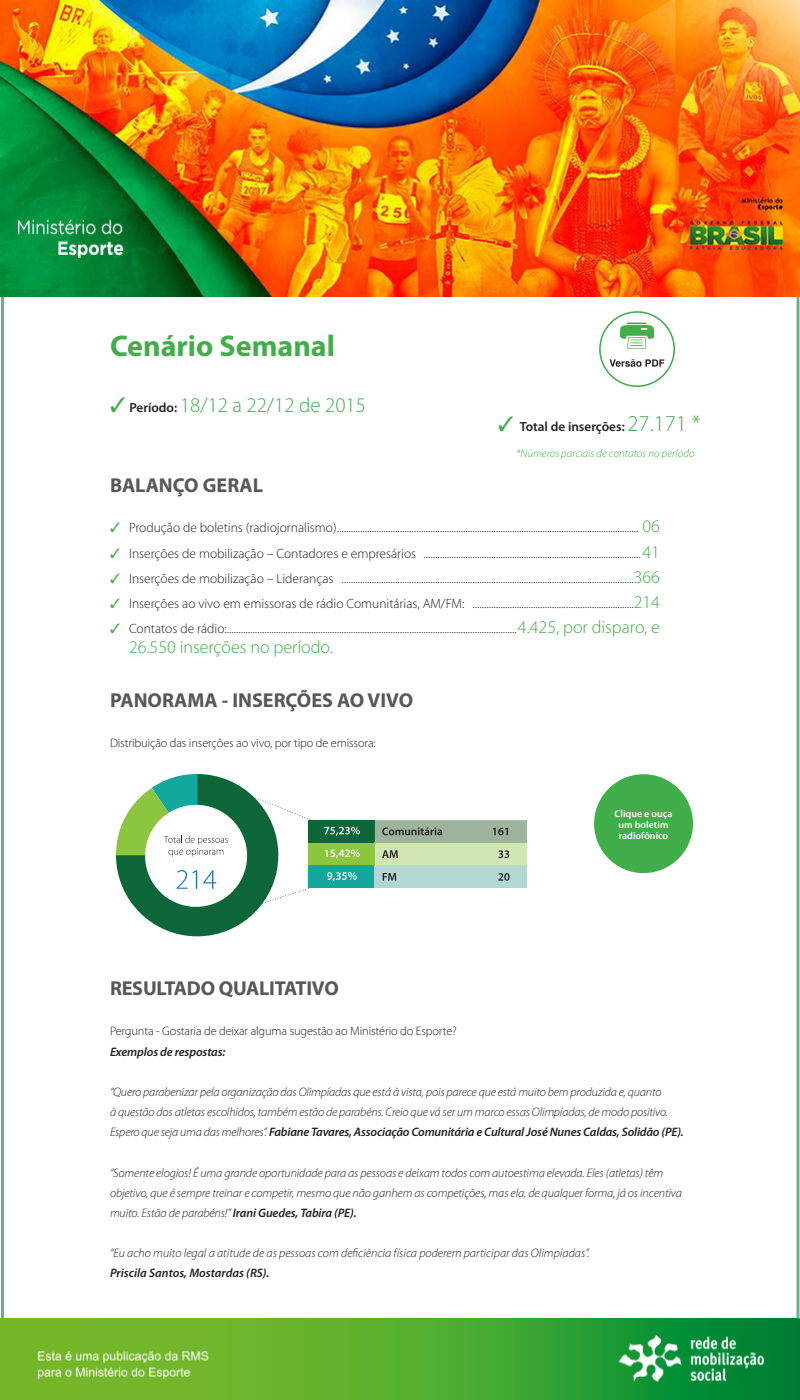
<style>
.page{position:relative;width:800px;height:1400px;background:#fff}
.page>*{position:absolute;margin:0;border:0;box-sizing:border-box;transform-origin:0 0}
.t1{font:700 30px "Myriad Pro";color:#40ae49}
.t2{font:300 20.8px "Myriad Pro";color:#40ae49}
.assinatura_depoiment{font:700 20.2px "Myriad Pro";letter-spacing:-.005em;color:#57585a}
.t3{font:300 17.9px "Myriad Pro";color:#40ae49}
.t4{font:300 13.4px "Myriad Pro";color:#231f20}
.t5{font:600 13.3px "Myriad Pro";color:#231f20}
.assinatura_depoiment-2{font:italic 300 12.3px/20.2px "Myriad Pro";letter-spacing:-.01em;color:#231f20}
.assinatura_depoiment-3{font:300 12.3px "Myriad Pro";letter-spacing:-.01em;color:#231f20}
.assinatura_depoiment-4{font:italic 600 12.3px "Myriad Pro";letter-spacing:-.01em;color:#231f20}
.t6{font:italic 300 11.2px "Myriad Pro";color:#40ae49}
.t7{font:600 10px/11px "Myriad Pro";color:#fff;text-align:center}
.s1{font-weight:600;font-size:13.3px;color:#231f20}
.s2{color:#40ae49}
.s3{font-weight:300;font-size:22.7px;color:#40ae49}
.s4{font-size:17.9px;color:#40ae49}
.s5{font-weight:600}
</style>
<div class="page">
<div style="left:594px;top:774px;width:99px;height:99px;background:#40ae49;border-radius:50%"></div>
<div style="left:599px;top:311px;width:76px;height:76px;border:2px solid #40ae49;border-radius:50%"></div>
<svg style="left:620px;top:322px;width:34px;height:27px"></svg>
<svg style="left:609px;top:359px;width:55px;height:8px"></svg>
<img style="left:0;top:0;width:800px;height:296px">
<img style="left:0;top:1318px;width:800px;height:82px">
<div style="left:116px;top:774px;width:162px;height:162px;background:#0c6638;border-radius:81px"></div>
<div style="left:145px;top:805px;width:102px;height:102px;background:#fff;border-radius:50%"></div>
<div style="left:308px;top:820px;width:67px;height:23px;background:#0c6638"></div>
<div style="left:308px;top:843px;width:67px;height:22px;background:#8bc63e"></div>
<div style="left:308px;top:866px;width:67px;height:22px;background:#12a79d"></div>
<div style="left:375px;top:865px;width:152px;height:23px;background:#b3d8d4"></div>
<svg style="left:327px;top:872px;width:30px;height:9px"></svg>
<svg style="left:375px;top:820px;width:152px;height:45px;background:#b0c4a2"></svg>
<svg style="left:383px;top:873px;width:13px;height:8px"></svg>
<svg style="left:498px;top:873px;width:12px;height:8px"></svg>
<svg style="left:116px;top:774px;width:244px;height:84px"></svg>
<svg style="left:177px;top:870px;width:134px;height:58px"></svg>
<p class="t1" style="left:110px;top:329px;width:227px">Cenário Semanal</p>
<p class="t2" style="left:110px;top:393px;width:257px">✓ <span class="s1">Período:</span> 18/12 a 22/12 de 2015</p>
<p class="t5" style="left:498px;top:419px;width:204px"><span class="s2">✓</span> Total de inserções: <span class="s3">27.171 *</span></p>
<p class="t6" style="left:516px;top:447px;width:180px">*Números parciais de contatos no período</p>
<p class="assinatura_depoiment" style="left:110px;top:474px;width:155px">BALANÇO GERAL</p>
<p class="t4" style="left:110px;top:521px;width:552px"><span class="s2">✓</span> Produção de boletins (radiojornalismo)................................................................................................................................. <span class="s4">06</span></p>
<p class="t4" style="left:110px;top:546px;width:552px"><span class="s2">✓</span> Inserções de mobilização – Contadores e empresários .............................................................................................<span class="s4">41</span></p>
<p class="t4" style="left:110px;top:571px;width:552px"><span class="s2">✓</span> Inserções de mobilização – Lideranças .............................................................................................................................<span class="s4">366</span></p>
<p class="t4" style="left:110px;top:596px;width:552px"><span class="s2">✓</span> Inserções ao vivo em emissoras de rádio Comunitárias, AM/FM: .....................................................................<span class="s4">214</span></p>
<p class="t4" style="left:110px;top:621px;width:552px"><span class="s2">✓</span> Contatos de rádio:............................................................................................................................<span class="s4">4.425, por disparo, e</span></p>
<p class="t3" style="left:129px;top:637px;width:205px">26.550 inserções no período.</p>
<p class="assinatura_depoiment" style="left:110px;top:689px;width:305px">PANORAMA - INSERÇÕES AO VIVO</p>
<p class="assinatura_depoiment-3" style="left:110px;top:736px;width:267px">Distribuição das inserções ao vivo, por tipo de emissora:</p>
<p class="t7" style="left:615px;top:808px;width:59px">Clique e ouça um boletim radiofônico</p>
<p class="assinatura_depoiment" style="left:110px;top:977px;width:230px">RESULTADO QUALITATIVO</p>
<p class="assinatura_depoiment-3" style="left:110px;top:1025px;width:348px">Pergunta - Gostaria de deixar alguma sugestão ao Ministério do Esporte?</p>
<p class="assinatura_depoiment-4" style="left:110px;top:1045px;width:117px">Exemplos de respostas:</p>
<p class="assinatura_depoiment-2" style="left:110px;top:1082px;width:575px">“Quero parabenizar pela organização das Olimpíadas que está à vista, pois parece que está muito bem produzida e, quanto<br>à questão dos atletas escolhidos, também estão de parabéns. Creio que vá ser um marco essas Olimpíadas, de modo positivo.<br>Espero que seja uma das melhores”. <span class="s5">Fabiane Tavares, Associação Comunitária e Cultural José Nunes Caldas, Solidão (PE).</span></p>
<p class="assinatura_depoiment-2" style="left:110px;top:1163px;width:574px">“Somente elogios! É uma grande oportunidade para as pessoas e deixam todos com autoestima elevada. Eles (atletas) têm objetivo, que é sempre treinar e competir, mesmo que não ganhem as competições, mas ela, de qualquer forma, já os incentiva muito. Estão de parabéns!” <span class="s5">Irani Guedes, Tabira (PE).</span></p>
<p class="assinatura_depoiment-2" style="left:110px;top:1243px;width:481px">“Eu acho muito legal a atitude de as pessoas com deficiência física poderem participar das Olimpíadas”.<br><span class="s5">Priscila Santos, Mostardas (RS).</span></p>
</div>
